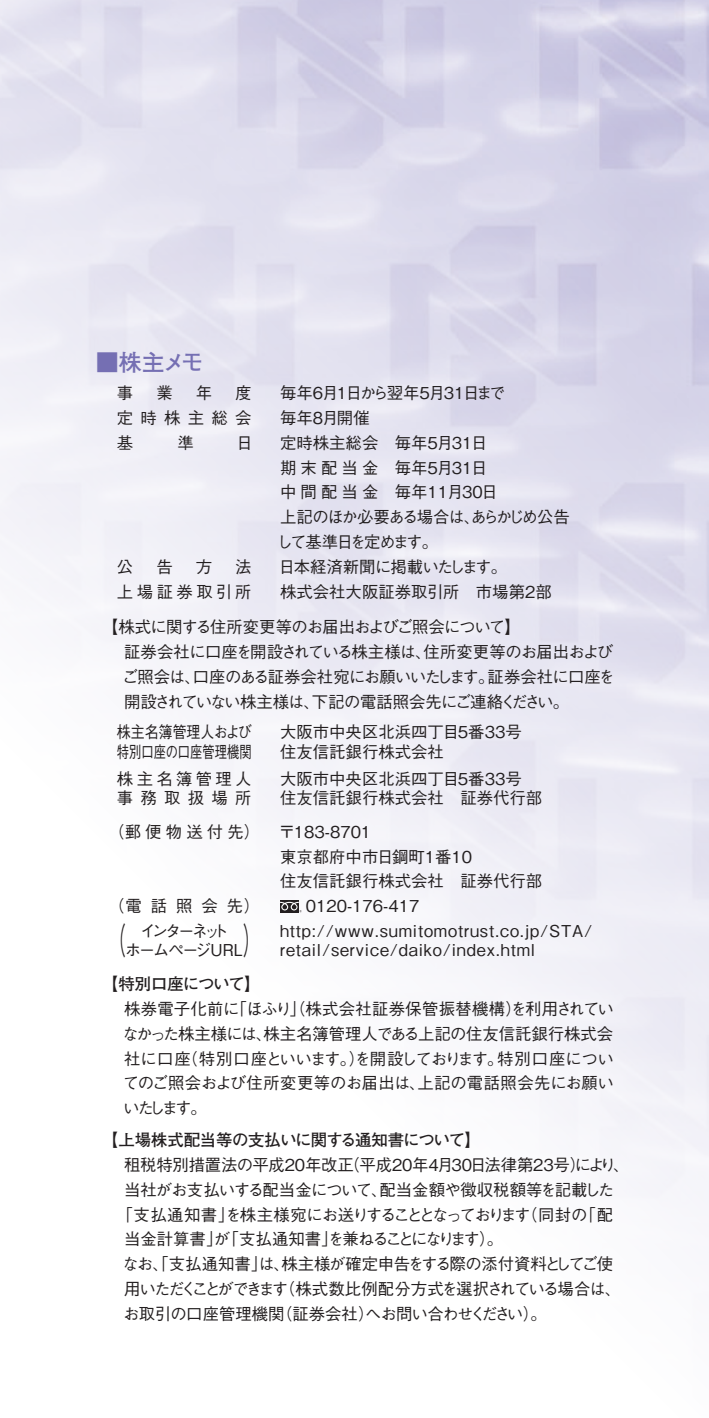
<style>
.page{position:relative;width:709px;height:1418px;background:#fff}
.page>*{position:absolute;margin:0;border:0;box-sizing:border-box;transform-origin:0 0}
.t1{font:500 36px "Gothic BBB Pr 5";color:#231f20;scale:.5 1}
.t2{font:700 23px "Futo Go B101 Pr 5";color:#756fb3}
.t3{font:500 16.5px/24.8px "Gothic BBB Pr 5";color:#231f20;text-align:justify}
.t4{font:500 16.5px/24.8px "Gothic BBB Pr 5";letter-spacing:-.04em;color:#231f20}
.t5{font:500 16.5px/19.5px "Gothic BBB Pr 5";letter-spacing:.05em;color:#231f20}
.t6{font:500 16.5px/35.5px "Gothic BBB Pr 5";letter-spacing:-.02em;color:#231f20}
.t7{font:500 16.5px "Gothic BBB Pr 5";letter-spacing:-.09em;color:#231f20}
.t8{font:500 16.5px "Gothic BBB Pr 5";letter-spacing:-.025em;color:#231f20}
.t9{font:500 16.5px "Gothic BBB Pr 5";letter-spacing:-.11em;color:#231f20}
.t10{font:500 16.5px "Gothic BBB Pr 5";letter-spacing:-.075em;color:#231f20}
.t11{font:700 16.5px "Futo Go B101 Pr 5";letter-spacing:-.03em;color:#231f20}
.t12{font:500 16.5px/19.5px "Gothic BBB Pr 5";color:#231f20;scale:.85 1}
.t13{font:500 16.5px "Gothic BBB Pr 5";letter-spacing:-.085em;color:#231f20}
.t14{font:500 16.5px "Gothic BBB Pr 5";letter-spacing:.125em;color:#231f20}
.t15{font:500 16.5px/19.5px "Gothic BBB Pr 5";letter-spacing:-.14em;color:#231f20}
.t16{font:500 16.5px "Gothic BBB Pr 5";letter-spacing:-.05em;color:#231f20}
.t17{font:500 16.5px/19.5px "Gothic BBB Pr 5";letter-spacing:.205em;color:#231f20}
.t18{font:700 16.5px "Futo Go B101 Pr 5";letter-spacing:-.055em;color:#231f20}
.t19{font:500 16.5px "Gothic BBB Pr 5";letter-spacing:.21em;color:#231f20}
.s1{font-size:36px}
</style>
<div class="page">
<img style="left:0;top:0;width:709px;height:1198px">
<div style="left:280px;top:899px;width:19px;height:13px;background:#231f20"></div>
<svg style="left:280px;top:901px;width:22px;height:11px"></svg>
<h2 class="t2" style="left:96px;top:344px;width:110px">■株主メモ</h2>
<p class="t3" style="left:117px;top:379px;width:18px">事</p>
<p class="t3" style="left:156px;top:379px;width:18px">業</p>
<p class="t3" style="left:196px;top:379px;width:18px">年</p>
<p class="t3" style="left:235px;top:379px;width:18px">度</p>
<p class="t13" style="left:280px;top:379px;width:227px">毎年6月1日から翌年5月31日まで</p>
<p class="t3" style="left:117px;top:404px;width:136px">定時株主総会</p>
<p class="t3" style="left:280px;top:404px;width:91px">毎年8月開催</p>
<p class="t3" style="left:117px;top:428px;width:18px">基</p>
<p class="t3" style="left:177px;top:428px;width:18px">準</p>
<p class="t3" style="left:237px;top:428px;width:18px">日</p>
<p class="t4" style="left:276px;top:428px;width:295px">定時株主総会　毎年5月31日<br>期末配当金　毎年5月31日<br>中間配当金　毎年11月30日<br>上記のほか必要ある場合は、あらかじめ公告して基準日を定めます。</p>
<p class="t3" style="left:117px;top:552px;width:18px">公</p>
<p class="t3" style="left:156px;top:552px;width:18px">告</p>
<p class="t3" style="left:196px;top:552px;width:18px">方</p>
<p class="t3" style="left:235px;top:552px;width:18px">法</p>
<p class="t16" style="left:279px;top:553px;width:230px">日本経済新聞に掲載いたします。</p>
<p class="t19" style="left:117px;top:578px;width:136px">上場証券取引所</p>
<p class="t6" style="left:102px;top:572px;width:451px;text-indent:178px">株式会社大阪証券取引所　市場第2部【株式に関する住所変更等のお届出およびご照会について】</p>
<p class="t3" style="left:122px;top:638px;width:494px">証券会社に口座を開設されている株主様は、住所変更等のお届出およびご照会は、口座のある証券会社宛にお願いいたします。証券会社に口座を開設されていない株主様は、下記の電話照会先にご連絡ください。</p>
<p class="t12" style="left:117px;top:720px;width:160px">株主名簿管理人および特別口座の口座管理機関</p>
<p class="t3" style="left:280px;top:720px;width:243px;line-height:19.5px">大阪市中央区北浜四丁目5番33号住友信託銀行株式会社</p>
<p class="t17" style="left:117px;top:767px;width:136px">株主名簿管理人事務取扱場所</p>
<p class="t3" style="left:280px;top:767px;width:264px;line-height:19.5px">大阪市中央区北浜四丁目5番33号<br>住友信託銀行株式会社　証券代行部</p>
<p class="t14" style="left:108px;top:818px;width:264px">（郵便物送付先） 〒183-8701</p>
<p class="t3" style="left:280px;top:842px;width:194px">東京都府中市日鋼町1番10</p>
<p class="t3" style="left:280px;top:867px;width:264px">住友信託銀行株式会社　証券代行部</p>
<p class="t3" style="left:108px;top:892px;width:153px">（電話照会先）</p>
<p class="t3" style="left:306px;top:892px;width:115px">0120-176-417</p>
<h1 class="t1" style="left:108px;top:911px;width:37px">（</h1>
<p class="t15" style="left:125px;top:919px;width:137px;text-indent:15px">インターネット<br>ホームページURL<span class="s1">）</span></p>
<p class="t5" style="left:280px;top:919px;width:314px">http://www.sumitomotrust.co.jp/STA/ retail/service/daiko/index.html</p>
<p class="t18" style="left:102px;top:970px;width:160px">【特別口座について】</p>
<p class="t3" style="left:123px;top:994px;width:493px">株券電子化前に「ほふり」（株式会社証券保管振替機構）を利用されていなかった株主様には、株主名簿管理人である上記の住友信託銀行株式会社に口座（特別口座といいます。）を開設しております。特別口座についてのご照会および住所変更等のお届出は、上記の電話照会先にお願いいたします。</p>
<p class="t11" style="left:102px;top:1126px;width:381px">【上場株式配当等の支払いに関する通知書について】</p>
<p class="t3" style="left:124px;top:1150px;width:507px">租税特別措置法の平成20年改正（平成20年4月30日法律第23号）により、</p>
<p class="t4" style="left:124px;top:1175px;width:492px">当社がお支払いする配当金について、配当金額や徴収税額等を記載した</p>
<p class="t7" style="left:116px;top:1201px;width:498px">「支払通知書」を株主様宛にお送りすることとなっております（同封の「配</p>
<p class="t10" style="left:124px;top:1225px;width:380px">当金計算書」が「支払通知書」を兼ねることになります）。</p>
<p class="t8" style="left:123px;top:1250px;width:492px">なお、「支払通知書」は、株主様が確定申告をする際の添付資料としてご使</p>
<p class="t9" style="left:124px;top:1275px;width:498px">用いただくことができます（株式数比例配分方式を選択されている場合は、</p>
<p class="t4" style="left:123px;top:1299px;width:425px">お取引の口座管理機関（証券会社）へお問い合わせください）。</p>
</div>
